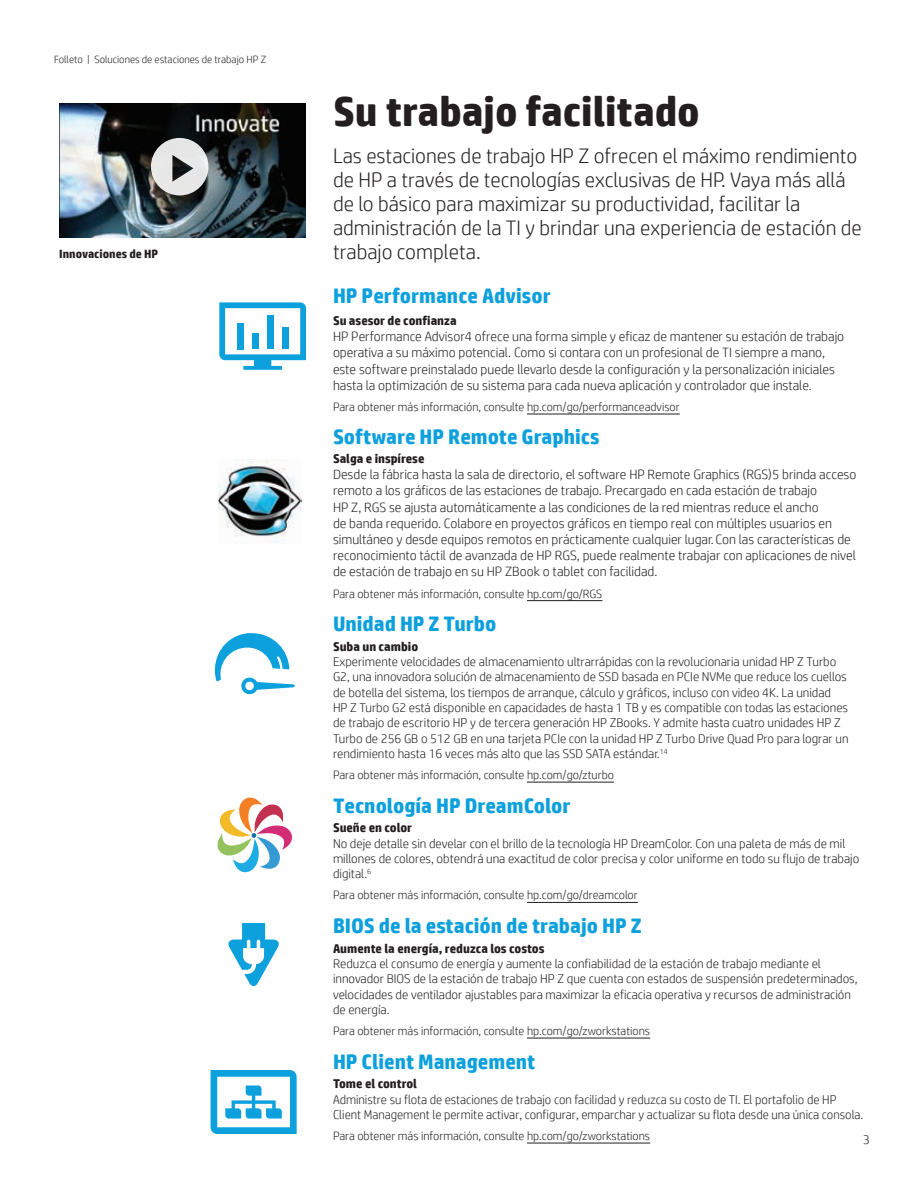
<style>
.page{position:relative;width:918px;height:1188px;background:#fff}
.page>*{position:absolute;margin:0;border:0;box-sizing:border-box;transform-origin:0 0}
.Headline_28_30{font:700 42px "HP Simplified";color:#231f20}
.Intro_14_16{font:300 21px/24px "HP Simplified";color:#231f20}
.Subhead_14_16_bold_b{font:700 21px "HP Simplified";color:#0ca0dd}
.Body_last{font:300 13.5px/16.2px "HP Simplified";color:#231f20}
.Body{font:300 12.75px/15.3px "HP Simplified";color:#231f20}
.Body_header_bold{font:300 12.75px/15.3px "HP Simplified";color:#231f20}
.Body_header_bold-2{font:700 12.75px "HP Simplified";color:#231f20}
.Body_last-2{font:300 12px "HP Simplified";color:#231f20}
.Body-2{font:300 12px "HP Simplified";color:#231f20}
.Body_header_bold-3{font:300 12px "HP Simplified";color:#231f20}
.Sidebar_header{font:700 12px "HP Simplified";color:#231f20}
.Title_descriptor{font:300 10.5px "HP Simplified";color:#231f20}
</style>
<div class="page">
<hr style="left:527px;top:414px;width:153px;height:1px;background:#231f20">
<hr style="left:527px;top:600px;width:75px;height:1px;background:#231f20">
<hr style="left:527px;top:782px;width:87px;height:1px;background:#231f20">
<hr style="left:527px;top:902px;width:111px;height:1px;background:#231f20">
<hr style="left:527px;top:1038px;width:123px;height:1px;background:#231f20">
<hr style="left:527px;top:1143px;width:123px;height:1px;background:#231f20">
<svg style="left:228px;top:923px;width:51px;height:64px"></svg>
<svg style="left:215px;top:633px;width:80px;height:62px"></svg>
<svg style="left:219px;top:302px;width:87px;height:68px"></svg>
<img style="left:219px;top:459px;width:83px;height:84px">
<svg style="left:218px;top:798px;width:74px;height:74px"></svg>
<img style="left:59px;top:103px;width:247px;height:134px">
<svg style="left:151px;top:138px;width:58px;height:57px"></svg>
<svg style="left:211px;top:1070px;width:86px;height:64px"></svg>
<p class="Title_descriptor" style="left:54px;top:53px;width:214px">Folleto | Soluciones de estaciones de trabajo HP Z</p>
<p class="Sidebar_header" style="left:59px;top:247px;width:101px">Innovaciones de HP</p>
<p class="Headline_28_30" style="left:333px;top:86px;width:368px">Su trabajo facilitado</p>
<p class="Intro_14_16" style="left:333px;top:143px;width:530px">Las estaciones de trabajo HP Z ofrecen el máximo rendimiento de HP a través de tecnologías exclusivas de HP. Vaya más allá de lo básico para maximizar su productividad, facilitar la administración de la TI y brindar una experiencia de estación de trabajo completa.</p>
<p class="Subhead_14_16_bold_b" style="left:333px;top:284px;width:219px">HP Performance Advisor</p>
<p class="Body_header_bold-2" style="left:333px;top:313px;width:125px">Su asesor de confianza</p>
<p class="Body_last" style="left:333px;top:328px;width:513px">HP Performance Advisor4 ofrece una forma simple y eficaz de mantener su estación de trabajo operativa a su máximo potencial. Como si contara con un profesional de TI siempre a mano, este software preinstalado puede llevarlo desde la configuración y la personalización iniciales hasta la optimización de su sistema para cada nueva aplicación y controlador que instale.</p>
<p class="Body_last-2" style="left:333px;top:400px;width:348px">Para obtener más información, consulte hp.com/go/performanceadvisor</p>
<p class="Subhead_14_16_bold_b" style="left:333px;top:424px;width:268px">Software HP Remote Graphics</p>
<p class="Body_header_bold-2" style="left:333px;top:451px;width:93px">Salga e inspírese</p>
<p class="Body_last" style="left:333px;top:466px;width:525px">Desde la fábrica hasta la sala de directorio, el software HP Remote Graphics (RGS)5 brinda acceso remoto a los gráficos de las estaciones de trabajo. Precargado en cada estación de trabajo<br>HP Z, RGS se ajusta automáticamente a las condiciones de la red mientras reduce el ancho<br>de banda requerido. Colabore en proyectos gráficos en tiempo real con múltiples usuarios en simultáneo y desde equipos remotos en prácticamente cualquier lugar.Con las características de reconocimiento táctil de avanzada de HP RGS, puede realmente trabajar con aplicaciones de nivel de estación de trabajo en su HP ZBook o tablet con facilidad.</p>
<p class="Body_last-2" style="left:333px;top:587px;width:271px">Para obtener más información, consulte hp.com/go/RGS</p>
<p class="Subhead_14_16_bold_b" style="left:333px;top:612px;width:165px">Unidad HP Z Turbo</p>
<p class="Body_header_bold-2" style="left:333px;top:639px;width:87px">Suba un cambio</p>
<p class="Body" style="left:333px;top:654px;width:517px">Experimente velocidades de almacenamiento ultrarrápidas con la revolucionaria unidad HP Z Turbo G2, una innovadora solución de almacenamiento de SSD basada en PCIe NVMe que reduce los cuellos de botella del sistema, los tiempos de arranque, cálculo y gráficos, incluso con video 4K. La unidad HP Z Turbo G2 está disponible en capacidades de hasta 1 TB y es compatible con todas las estaciones de trabajo de escritorio HP y de tercera generación HP ZBooks. Y admite hasta cuatro unidades HP Z Turbo de 256 GB o 512 GB en una tarjeta PCIe con la unidad HP Z Turbo Drive Quad Pro para lograr un rendimiento hasta 16 veces más alto que las SSD SATA estándar.<sup>14</sup></p>
<p class="Body_last-2" style="left:333px;top:768px;width:283px">Para obtener más información, consulte hp.com/go/zturbo</p>
<p class="Subhead_14_16_bold_b" style="left:333px;top:793px;width:239px">Tecnología HP DreamColor</p>
<p class="Body_header_bold-2" style="left:333px;top:820px;width:81px">Sueñe en color</p>
<p class="Body_header_bold" style="left:333px;top:835px;width:528px">No deje detalle sin develar con el brillo de la tecnología HP DreamColor. Con una paleta de más de mil millones de colores, obtendrá una exactitud de color precisa y color uniforme en todo su flujo de trabajo digital.<sup>6</sup></p>
<p class="Body_header_bold-3" style="left:333px;top:889px;width:306px">Para obtener más información, consulte hp.com/go/dreamcolor</p>
<p class="Subhead_14_16_bold_b" style="left:333px;top:913px;width:310px">BIOS de la estación de trabajo HP Z</p>
<p class="Body_header_bold-2" style="left:333px;top:941px;width:213px">Aumente la energía, reduzca los costos</p>
<p class="Body" style="left:333px;top:956px;width:526px">Reduzca el consumo de energía y aumente la confiabilidad de la estación de trabajo mediante el innovador BIOS de la estación de trabajo HP Z que cuenta con estados de suspensión predeterminados, velocidades de ventilador ajustables para maximizar la eficacia operativa y recursos de administración de energía.</p>
<p class="Body-2" style="left:333px;top:1024px;width:319px">Para obtener más información, consulte hp.com/go/zworkstations</p>
<p class="Subhead_14_16_bold_b" style="left:333px;top:1049px;width:204px">HP Client Management</p>
<p class="Body_header_bold-2" style="left:333px;top:1076px;width:86px">Tome el control</p>
<p class="Body" style="left:333px;top:1091px;width:532px">Administre su flota de estaciones de trabajo con facilidad y reduzca su costo de TI. El portafolio de HP<br>Client Management le permite activar, configurar, emparchar y actualizar su flota desde una única consola.</p>
<p class="Body-2" style="left:333px;top:1129px;width:319px">Para obtener más información, consulte hp.com/go/zworkstations</p>
<p class="Body" style="left:863px;top:1132px;width:8px">3</p>
</div>
